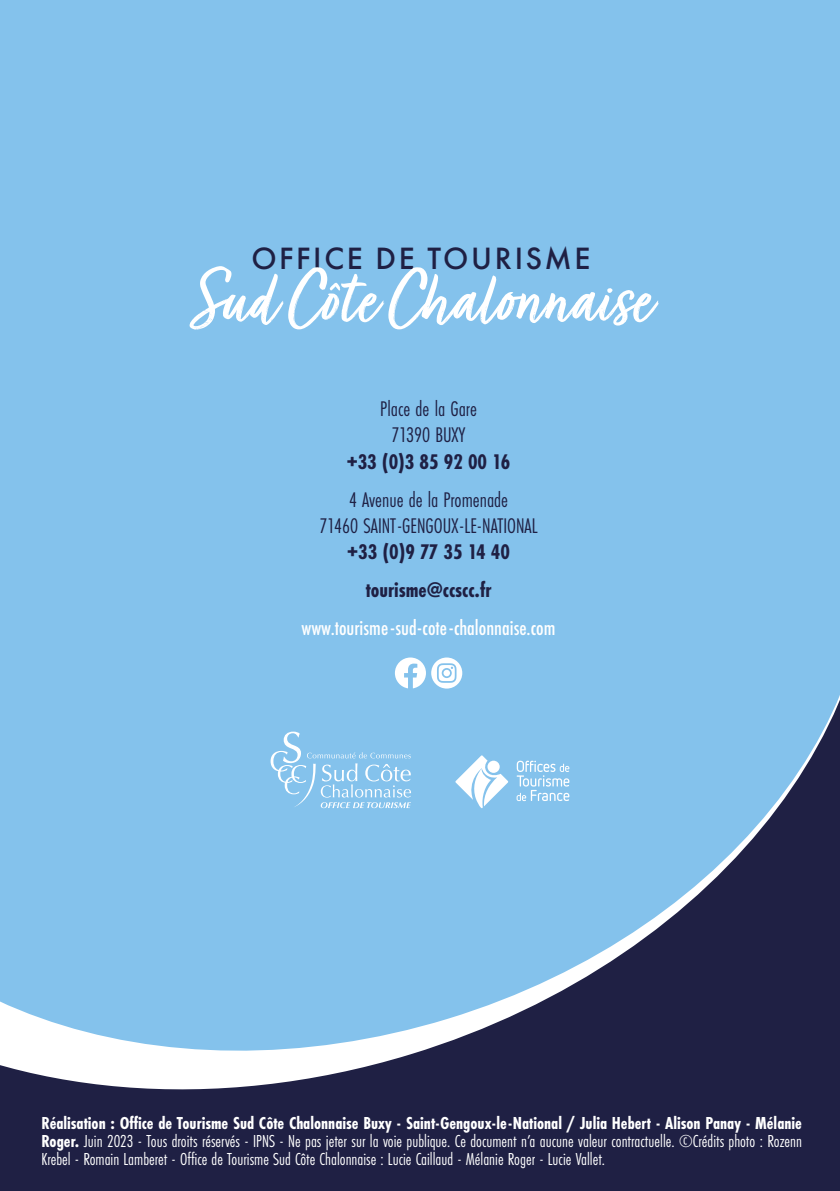
<style>
.page{position:relative;width:840px;height:1191px;background:#fff}
.page>*{position:absolute;margin:0;border:0;box-sizing:border-box;transform-origin:0 0}
.t1{font:82.8px "Turbinado Pro";color:#fff}
.t2{font:500 32px "Futura PT";letter-spacing:.085em;color:#1f2044}
.t3{font:22px/26.4px "Futura PT Cond";color:#1f2044;text-align:center}
.t4{font:700 22px/37.8px "Futura PT Cond";color:#1f2044;text-align:center}
.t5{font:500 22px "Futura PT Cond";color:#fff}
.t6{font:18px/18px "Futura PT Cond";color:#fff;text-align:justify}
.s1{font-weight:700}
</style>
<div class="page">
<div style="left:0;top:0;width:839px;height:1191px;background:#84c2ec"></div>
<svg style="left:0;top:671px;width:839px;height:520px"></svg>
<svg style="left:394px;top:657px;width:68px;height:31px"></svg>
<svg style="left:516px;top:760px;width:53px;height:41px"></svg>
<svg style="left:455px;top:755px;width:53px;height:53px"></svg>
<div style="left:487px;top:760px;width:12px;height:13px;background:#fff;border-radius:50%"></div>
<svg style="left:270px;top:731px;width:141px;height:77px"></svg>
<h2 class="t2" style="left:251px;top:239px;width:340px">OFFICE DE TOURISME</h2>
<h1 class="t1" style="left:189px;top:255px;width:464px">Sud Côte Chalonnaise</h1>
<p class="t3" style="left:380px;top:395px;width:98px">Place de la Gare<br>71390 BUXY</p>
<p class="t4" style="left:346px;top:443px;width:165px">+33 (0)3 85 92 00 16</p>
<p class="t3" style="left:319px;top:486px;width:219px">4 Avenue de la Promenade<br>71460 SAINT-GENGOUX-LE-NATIONAL</p>
<p class="t4" style="left:347px;top:533px;width:164px">+33 (0)9 77 35 14 40 tourisme@ccscc.fr</p>
<p class="t5" style="left:301px;top:614px;width:255px">www.tourisme-sud-cote-chalonnaise.com</p>
<p class="t6" style="left:41px;top:1114px;width:761px"><span class="s1">Réalisation : Office de Tourisme Sud Côte Chalonnaise Buxy - Saint-Gengoux-le-National / Julia Hebert - Alison Panay - Mélanie Roger.</span> Juin 2023 - Tous droits réservés - IPNS - Ne pas jeter sur la voie publique. Ce document n’a aucune valeur contractuelle. ©Crédits photo : Rozenn Krebel - Romain Lamberet - Office de Tourisme Sud Côte Chalonnaise : Lucie Caillaud - Mélanie Roger - Lucie Vallet.</p>
</div>
